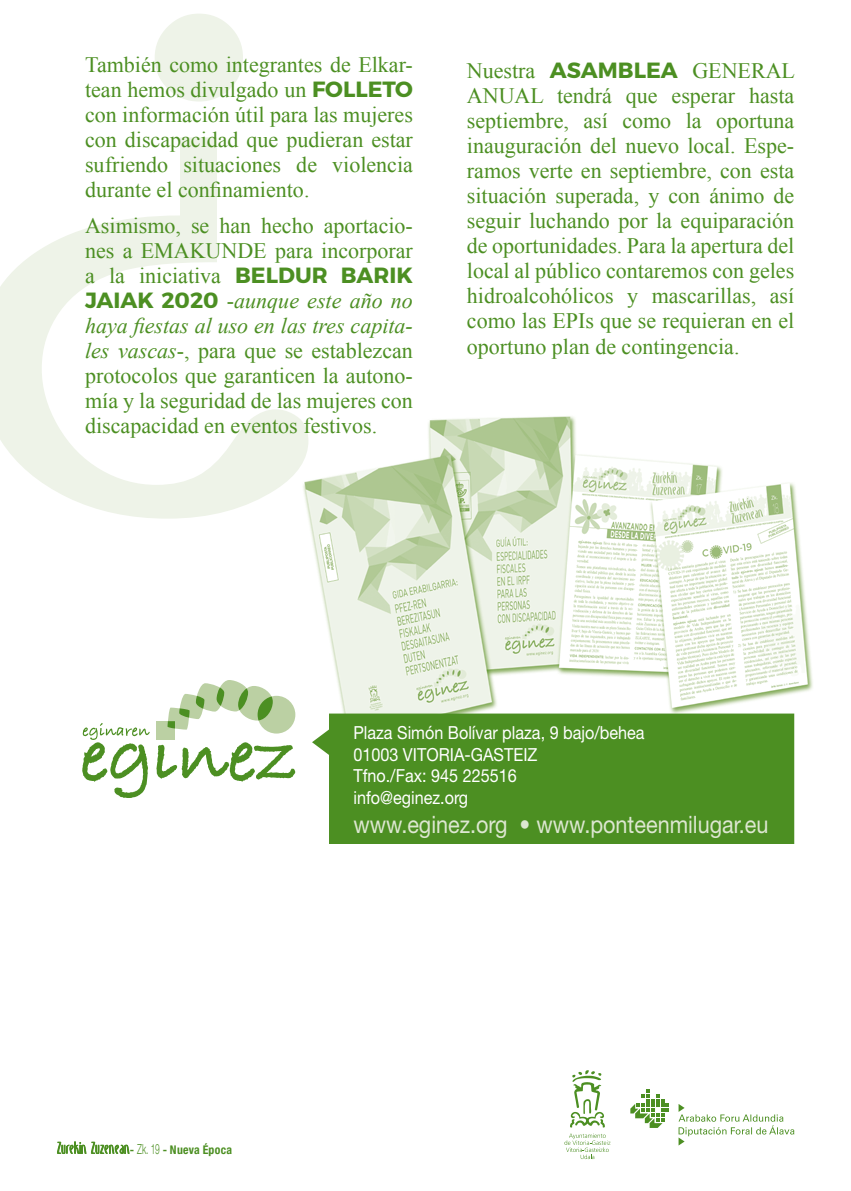
<style>
.page{position:relative;width:851px;height:1191px;background:#fff}
.page>*{position:absolute;margin:0;border:0;box-sizing:border-box;transform-origin:0 0}
.t1{font:24px "Helvetica Neue";color:#dde7d1;scale:.9 1}
.t2{font:22px/25px "Times New Roman";color:#4c8f22;text-align:justify}
.t3{font:18px/21.6px "Helvetica Neue";color:#fff;scale:.9 1}
.t4{font:700 condensed 12px "Helvetica Neue";letter-spacing:.025em;color:#4c8f22}
.s1{font-family:"Montserrat";font-weight:700}
.s2{font-style:italic}
.s3{font-weight:300;font-stretch:normal;font-size:14px}
</style>
<div class="page">
<svg style="left:57px;top:1141px;width:73px;height:13px"></svg>
<img style="left:279px;top:416px;width:534px;height:344px">
<svg style="left:0;top:14px;width:308px;height:504px"></svg>
<div style="left:312px;top:713px;width:482px;height:131px;background:#4c8f22"></div>
<svg style="left:156px;top:742px;width:139px;height:40px"></svg>
<div style="left:179px;top:694px;width:25px;height:25px;background:#bbd0a3;border-radius:6px"></div>
<svg style="left:167px;top:707px;width:22px;height:22px"></svg>
<div style="left:156px;top:721px;width:19px;height:19px;background:#bbd0a3"></div>
<div style="left:257px;top:696px;width:38px;height:37px;background:#bbd0a3;border-radius:50%"></div>
<div style="left:238px;top:686px;width:35px;height:34px;background:#bbd0a3;border-radius:16px"></div>
<div style="left:216px;top:680px;width:32px;height:31px;background:#bbd0a3;border-radius:13px"></div>
<div style="left:196px;top:683px;width:28px;height:28px;background:#bbd0a3;border-radius:9px"></div>
<svg style="left:167px;top:708px;width:22px;height:20px"></svg>
<svg style="left:196px;top:696px;width:8px;height:12px"></svg>
<svg style="left:216px;top:687px;width:8px;height:19px"></svg>
<svg style="left:238px;top:688px;width:10px;height:22px"></svg>
<svg style="left:257px;top:696px;width:16px;height:24px"></svg>
<svg style="left:82px;top:723px;width:68px;height:75px"></svg>
<svg style="left:570px;top:1070px;width:34px;height:57px"></svg>
<svg style="left:564px;top:1133px;width:46px;height:26px"></svg>
<svg style="left:630px;top:1089px;width:38px;height:39px"></svg>
<svg style="left:678px;top:1104px;width:116px;height:41px"></svg>
<p class="t2" style="left:85px;top:52px;width:329px">También como integrantes de Elkar&shy;tean hemos divulgado un <span class="s1">FOLLETO </span>con información útil para las mujeres con discapacidad que pudieran estar sufriendo situaciones de violencia durante el confinamiento.</p>
<p class="t2" style="left:85px;top:213px;width:329px">Asimismo, se han hecho aportacio&shy;nes a EMAKUNDE para incorporar a la iniciativa <span class="s1">BELDUR BARIK JAIAK 2020</span> -<span class="s2">aunque este año no haya fiestas al uso en las tres capita&shy;les vascas</span>-, para que se establezcan protocolos que garanticen la autono&shy;mía y la seguridad de las mujeres con discapacidad en eventos festivos.</p>
<p class="t2" style="left:467px;top:58px;width:329px">Nuestra <span class="s1">ASAMBLEA</span> GENERAL ANUAL tendrá que esperar hasta septiembre, así como la oportuna inauguración del nuevo local. Espe&shy;ramos verte en septiembre, con esta situación superada, y con ánimo de seguir luchando por la equiparación de oportunidades. Para la apertura del local al público contaremos con geles hidroalcohólicos y mascarillas, así como las EPIs que se requieran en el oportuno plan de contingencia.</p>
<p class="t3" style="left:353px;top:721px;width:325px">Plaza Simón Bolívar plaza, 9 bajo/behea<br>01003 VITORIA-GASTEIZ<br>Tfno./Fax: 945 225516<br>info@eginez.org</p>
<p class="t1" style="left:353px;top:809px;width:463px">www.eginez.org • www.ponteenmilugar.eu</p>
<p class="t4" style="left:130px;top:1142px;width:104px">- <span class="s3">Zk. 19</span> - Nueva Época</p>
</div>
